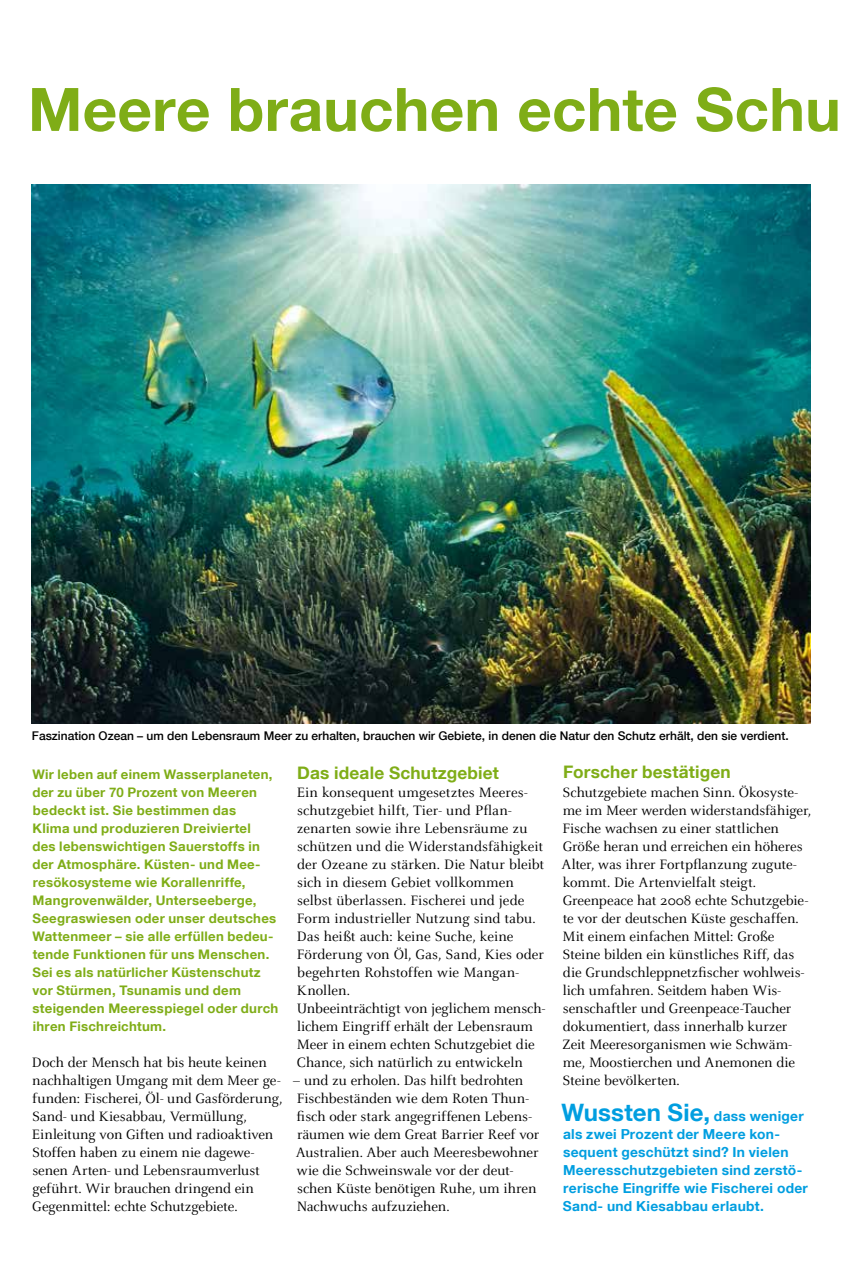
<style>
.page{position:relative;width:842px;height:1263px;background:#fff}
.page>*{position:absolute;margin:0;border:0;box-sizing:border-box;transform-origin:0 0}
.t1{font:700 60px "Helvetica Neue LT Com";letter-spacing:.005em;color:#7fad17}
.t2{font:700 24px "Helvetica Neue LT Com";letter-spacing:.01em;color:#009ee0}
.t3{font:700 17.25px "Helvetica Neue LT Com";letter-spacing:.01em;color:#7fad17}
.t4{font:15px/18px "Celeste";letter-spacing:-.005em;color:#000}
.t5{font:700 13.8px/18px "Helvetica Neue LT Com";letter-spacing:.02em;color:#009ee0}
.t6{font:700 13.2px/18px "Helvetica Neue LT Com";letter-spacing:.02em;color:#7fad17}
.t7{font:500 12px "Helvetica Neue LT Com";color:#000}
.s1{font-size:13.8px}
</style>
<div class="page">
<img style="left:32px;top:185px;width:778px;height:539px">
<h1 class="t1" style="left:28px;top:72px;width:814px">Meere brauchen echte Schu</h1>
<p class="t7" style="left:32px;top:729px;width:758px">Faszination Ozean – um den Lebensraum Meer zu erhalten, brauchen wir Gebiete, in denen die Natur den Schutz erhält, den sie verdient.</p>
<p class="t6" style="left:32px;top:765px;width:248px">Wir leben auf einem Wasserplaneten, der zu über 70 Prozent von Meeren bedeckt ist. Sie bestimmen das<br>Klima und produzieren Dreiviertel<br>des lebenswichtigen Sauerstoffs in der Atmosphäre. Küsten- und Mee&shy;resökosysteme wie Korallenriffe, Mangrovenwälder, Unterseeberge, Seegraswiesen oder unser deutsches Wattenmeer – sie alle erfüllen bedeu&shy;tende Funktionen für uns Menschen.<br>Sei es als natürlicher Küstenschutz vor Stürmen, Tsunamis und dem steigenden Meeresspiegel oder durch ihren Fischreichtum.</p>
<p class="t4" style="left:32px;top:1054px;width:252px">Doch der Mensch hat bis heute keinen nachhaltigen Umgang mit dem Meer ge&shy;funden: Fischerei, Öl- und Gasförderung, Sand- und Kiesabbau, Vermüllung, Einleitung von Giften und radioaktiven Stoffen haben zu einem nie dagewe&shy;senen Arten- und Lebensraumverlust geführt. Wir brauchen dringend ein Gegenmittel: echte Schutzgebiete.</p>
<p class="t3" style="left:297px;top:762px;width:203px">Das ideale Schutzgebiet</p>
<p class="t4" style="left:297px;top:784px;width:250px">Ein konsequent umgesetztes Meeres&shy;schutzgebiet hilft, Tier- und Pflan&shy;zenarten sowie ihre Lebensräume zu schützen und die Widerstandsfähigkeit der Ozeane zu stärken. Die Natur bleibt sich in diesem Gebiet vollkommen selbst überlassen. Fischerei und jede Form industrieller Nutzung sind tabu.<br>Das heißt auch: keine Suche, keine Förderung von Öl, Gas, Sand, Kies oder begehrten Rohstoffen wie Mangan-Knollen.<br>Unbeeinträchtigt von jeglichem mensch&shy;lichem Eingriff erhält der Lebensraum Meer in einem echten Schutzgebiet die Chance, sich natürlich zu entwickeln</p>
<p class="t4" style="left:293px;top:1072px;width:248px">– und zu erholen. Das hilft bedrohten Fischbeständen wie dem Roten Thun&shy;fisch oder stark angegriffenen Lebens&shy;räumen wie dem Great Barrier Reef vor Australien. Aber auch Meeresbewohner wie die Schweinswale vor der deut&shy;schen Küste benötigen Ruhe, um ihren Nachwuchs aufzuziehen.</p>
<p class="t3" style="left:563px;top:761px;width:169px">Forscher bestätigen</p>
<p class="t4" style="left:561px;top:784px;width:251px">Schutzgebiete machen Sinn. Ökosyste&shy;me im Meer werden widerstandsfähiger, Fische wachsen zu einer stattlichen Größe heran und erreichen ein höheres Alter, was ihrer Fortpflanzung zugute&shy;kommt. Die Artenvielfalt steigt.<br>Greenpeace hat 2008 echte Schutzgebie&shy;te vor der deutschen Küste geschaffen.<br>Mit einem einfachen Mittel: Große Steine bilden ein künstliches Riff, das die Grundschleppnetzfischer wohlweis&shy;lich umfahren. Seitdem haben Wis&shy;senschaftler und Greenpeace-Taucher dokumentiert, dass innerhalb kurzer Zeit Meeresorganismen wie Schwäm&shy;me, Moostierchen und Anemonen die Steine bevölkerten.</p>
<h2 class="t2" style="left:561px;top:1097px;width:244px">Wussten Sie, <span class="s1">dass weniger</span></h2>
<p class="t5" style="left:563px;top:1125px;width:246px">als zwei Prozent der Meere kon&shy;sequent geschützt sind? In vielen Meeresschutzgebieten sind zerstö&shy;rerische Eingriffe wie Fischerei oder Sand- und Kiesabbau erlaubt.</p>
</div>
